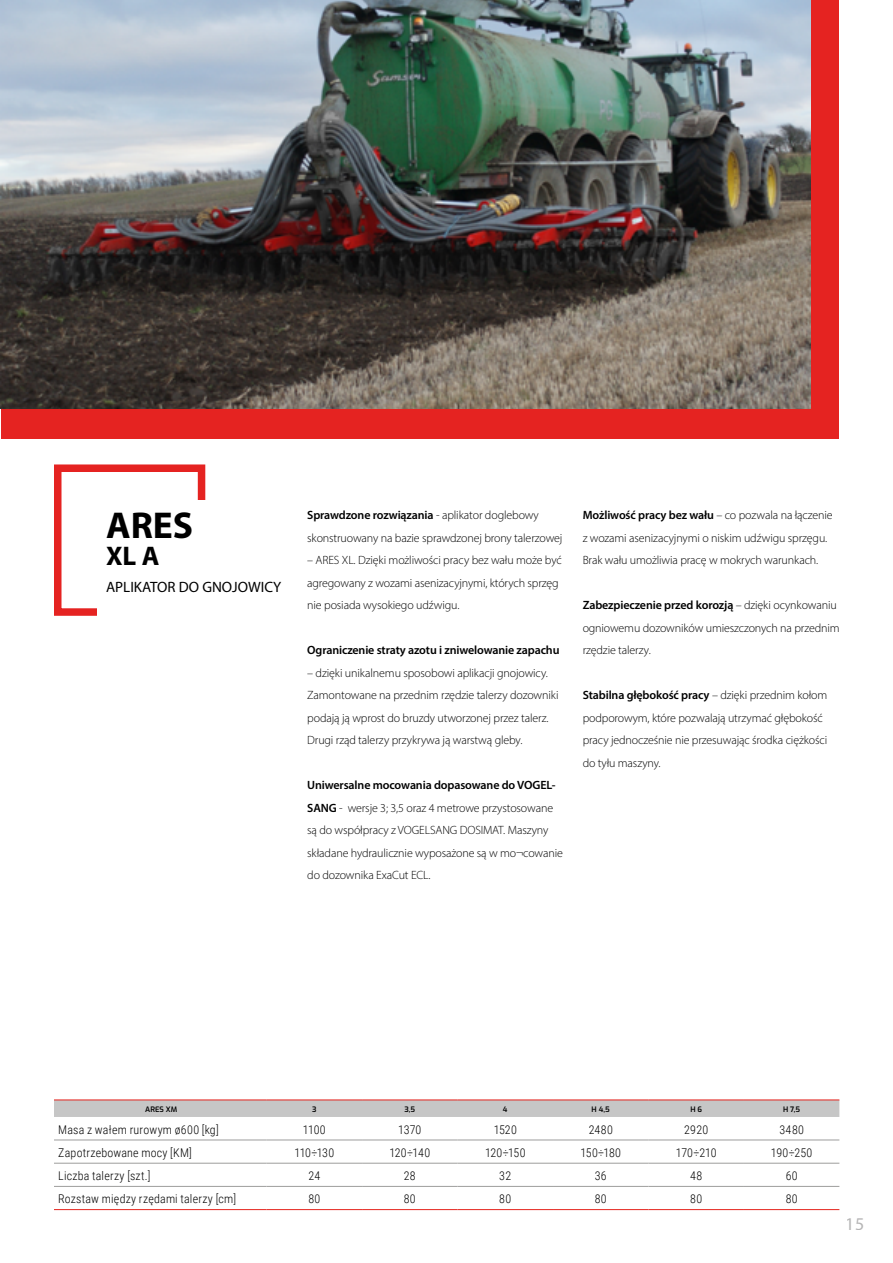
<style>
.page{position:relative;width:893px;height:1263px;background:#fff}
.page>*{position:absolute;margin:0;border:0;box-sizing:border-box;transform-origin:0 0}
.t1{font:700 37.5px "Myriad Pro";color:#000}
.t2{font:700 27px "Myriad Pro";color:#000}
.t3{font:18px "Myriad Pro";color:#7a797a}
.t4{font:15px "Myriad Pro";color:#000}
.t5{font:300 12px/22.5px "Myriad Pro";letter-spacing:-.01em;color:#000}
.t6{font:300 12px "Roboto Condensed";letter-spacing:.015em;color:#000}
.t7{font:600 12px "Myriad Pro";letter-spacing:-.01em;color:#000}
.t8{font:600 7.5px "Exo";letter-spacing:.02em;color:#000}
.s1{font-weight:600}
</style>
<div class="page">
<div style="left:1px;top:0;width:838px;height:438px;background:#e52321"></div>
<img style="left:1px;top:0;width:809px;height:408px">
<div style="left:54px;top:464px;width:151px;height:152px;border:8px solid #e52321"></div>
<div style="left:97px;top:500px;width:139px;height:156px;background:#fff"></div>
<div style="left:54px;top:1100px;width:785px;height:17px;background:#c6c6c6"></div>
<hr style="left:54px;top:1099px;width:213px;height:1px;background:#e5231d">
<hr style="left:267px;top:1099px;width:95px;height:1px;background:#e5231d">
<hr style="left:362px;top:1099px;width:96px;height:1px;background:#e5231d">
<hr style="left:458px;top:1099px;width:95px;height:1px;background:#e5231d">
<hr style="left:553px;top:1099px;width:95px;height:1px;background:#e5231d">
<hr style="left:648px;top:1099px;width:96px;height:1px;background:#e5231d">
<hr style="left:744px;top:1099px;width:95px;height:1px;background:#e5231d">
<hr style="left:54px;top:1163px;width:213px;height:1px;background:#9d9d9c">
<hr style="left:267px;top:1163px;width:95px;height:1px;background:#9d9d9c">
<hr style="left:362px;top:1163px;width:96px;height:1px;background:#9d9d9c">
<hr style="left:458px;top:1163px;width:95px;height:1px;background:#9d9d9c">
<hr style="left:553px;top:1163px;width:95px;height:1px;background:#9d9d9c">
<hr style="left:648px;top:1163px;width:96px;height:1px;background:#9d9d9c">
<hr style="left:744px;top:1163px;width:95px;height:1px;background:#9d9d9c">
<hr style="left:54px;top:1140px;width:213px;height:1px;background:#9d9d9c">
<hr style="left:267px;top:1140px;width:95px;height:1px;background:#9d9d9c">
<hr style="left:362px;top:1140px;width:96px;height:1px;background:#9d9d9c">
<hr style="left:458px;top:1140px;width:95px;height:1px;background:#9d9d9c">
<hr style="left:553px;top:1140px;width:95px;height:1px;background:#9d9d9c">
<hr style="left:648px;top:1140px;width:96px;height:1px;background:#9d9d9c">
<hr style="left:744px;top:1140px;width:95px;height:1px;background:#9d9d9c">
<hr style="left:54px;top:1186px;width:213px;height:1px;background:#9d9d9c">
<hr style="left:267px;top:1186px;width:95px;height:1px;background:#9d9d9c">
<hr style="left:362px;top:1186px;width:96px;height:1px;background:#9d9d9c">
<hr style="left:458px;top:1186px;width:95px;height:1px;background:#9d9d9c">
<hr style="left:553px;top:1186px;width:95px;height:1px;background:#9d9d9c">
<hr style="left:648px;top:1186px;width:96px;height:1px;background:#9d9d9c">
<hr style="left:744px;top:1186px;width:95px;height:1px;background:#9d9d9c">
<hr style="left:54px;top:1209px;width:213px;height:1px;background:#e5231d">
<hr style="left:267px;top:1209px;width:95px;height:1px;background:#e5231d">
<hr style="left:362px;top:1209px;width:96px;height:1px;background:#e5231d">
<hr style="left:458px;top:1209px;width:95px;height:1px;background:#e5231d">
<hr style="left:553px;top:1209px;width:95px;height:1px;background:#e5231d">
<hr style="left:648px;top:1209px;width:96px;height:1px;background:#e5231d">
<hr style="left:744px;top:1209px;width:95px;height:1px;background:#e5231d">
<h1 class="t1" style="left:106px;top:501px;width:89px">ARES</h1>
<h2 class="t2" style="left:106px;top:539px;width:55px">XL A</h2>
<p class="t4" style="left:106px;top:578px;width:177px">APLIKATOR DO GNOJOWICY</p>
<p class="t5" style="left:307px;top:504px;width:257px"><span class="s1">Sprawdzone rozwiązania</span> - aplikator doglebowy skonstruowany na bazie sprawdzonej brony talerzowej</p>
<p class="t5" style="left:307px;top:549px;width:256px">– ARES XL. Dzięki możliwości pracy bez wału może być agregowany z wozami asenizacyjnymi, których sprzęg nie posiada wysokiego udźwigu.</p>
<p class="t7" style="left:307px;top:643px;width:254px">Ograniczenie straty azotu i zniwelowanie zapachu</p>
<p class="t5" style="left:307px;top:661px;width:253px">– dzięki unikalnemu sposobowi aplikacji gnojowicy.<br>Zamontowane na przednim rzędzie talerzy dozowniki podają ją wprost do bruzdy utworzonej przez talerz.<br>Drugi rząd talerzy przykrywa ją warstwą gleby.</p>
<p class="t5" style="left:307px;top:774px;width:257px"><span class="s1">Uniwersalne mocowania dopasowane do VOGEL-SANG</span> - wersje 3; 3,5 oraz 4 metrowe przystosowane są do współpracy z VOGELSANG DOSIMAT. Maszyny składane hydraulicznie wyposażone są w mo¬cowanie do dozownika ExaCut ECL.</p>
<p class="t5" style="left:583px;top:504px;width:251px"><span class="s1">Możliwość pracy bez wału</span> – co pozwala na łączenie z wozami asenizacyjnymi o niskim udźwigu sprzęgu.<br>Brak wału umożliwia pracę w mokrych warunkach.</p>
<p class="t5" style="left:583px;top:594px;width:259px"><span class="s1">Zabezpieczenie przed korozją</span> – dzięki ocynkowaniu ogniowemu dozowników umieszczonych na przednim rzędzie talerzy.</p>
<p class="t5" style="left:583px;top:684px;width:246px"><span class="s1">Stabilna głębokość pracy</span> – dzięki przednim kołom podporowym, które pozwalają utrzymać głębokość pracy jednocześnie nie przesuwając środka ciężkości do tyłu maszyny.</p>
<p class="t8" style="left:145px;top:1104px;width:34px">ARES XM</p>
<p class="t8" style="left:312px;top:1104px;width:6px">3</p>
<p class="t8" style="left:404px;top:1104px;width:12px">3,5</p>
<p class="t8" style="left:503px;top:1104px;width:6px">4</p>
<p class="t8" style="left:592px;top:1104px;width:20px">H 4,5</p>
<p class="t8" style="left:690px;top:1104px;width:13px">H 6</p>
<p class="t8" style="left:783px;top:1104px;width:19px">H 7,5</p>
<p class="t6" style="left:58px;top:1121px;width:162px">Masa z wałem rurowym ø600 [kg]</p>
<p class="t6" style="left:303px;top:1121px;width:24px">1100</p>
<p class="t6" style="left:398px;top:1121px;width:25px">1370</p>
<p class="t6" style="left:494px;top:1121px;width:25px">1520</p>
<p class="t6" style="left:589px;top:1121px;width:26px">2480</p>
<p class="t6" style="left:684px;top:1121px;width:26px">2920</p>
<p class="t6" style="left:779px;top:1121px;width:26px">3480</p>
<p class="t6" style="left:58px;top:1144px;width:135px">Zapotrzebowane mocy [KM]</p>
<p class="t6" style="left:294px;top:1144px;width:41px">110÷130</p>
<p class="t6" style="left:389px;top:1144px;width:42px">120÷140</p>
<p class="t6" style="left:485px;top:1144px;width:42px">120÷150</p>
<p class="t6" style="left:580px;top:1144px;width:42px">150÷180</p>
<p class="t6" style="left:676px;top:1144px;width:42px">170÷210</p>
<p class="t6" style="left:771px;top:1144px;width:43px">190÷250</p>
<p class="t6" style="left:58px;top:1167px;width:94px">Liczba talerzy [szt.]</p>
<p class="t6" style="left:309px;top:1167px;width:13px">24</p>
<p class="t6" style="left:404px;top:1167px;width:13px">28</p>
<p class="t6" style="left:499px;top:1167px;width:13px">32</p>
<p class="t6" style="left:595px;top:1167px;width:13px">36</p>
<p class="t6" style="left:690px;top:1167px;width:14px">48</p>
<p class="t6" style="left:786px;top:1167px;width:14px">60</p>
<p class="t6" style="left:58px;top:1190px;width:179px">Rozstaw między rzędami talerzy [cm]</p>
<p class="t6" style="left:308px;top:1190px;width:13px">80</p>
<p class="t6" style="left:404px;top:1190px;width:13px">80</p>
<p class="t6" style="left:499px;top:1190px;width:13px">80</p>
<p class="t6" style="left:595px;top:1190px;width:13px">80</p>
<p class="t6" style="left:690px;top:1190px;width:13px">80</p>
<p class="t6" style="left:786px;top:1190px;width:13px">80</p>
<h3 class="t3" style="left:846px;top:1212px;width:20px">15</h3>
</div>
